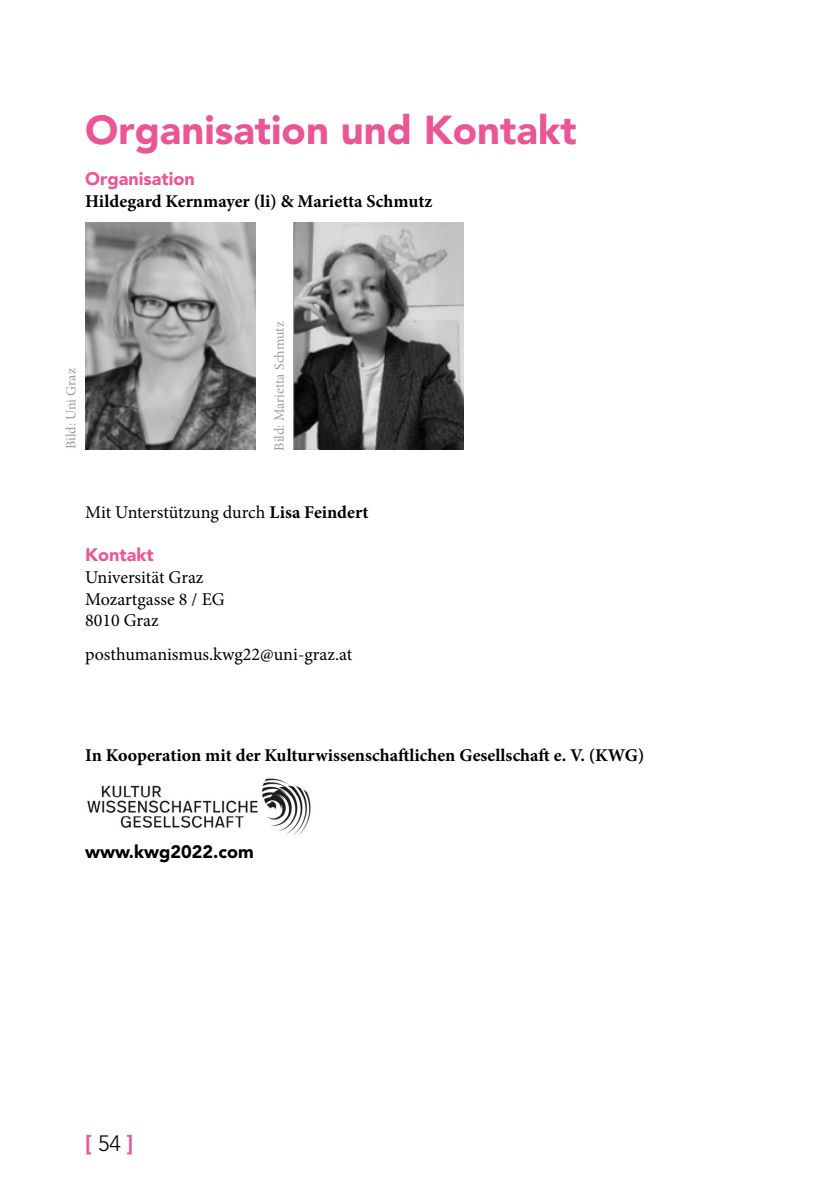
<style>
.page{position:relative;width:840px;height:1191px;background:#fff}
.page>*{position:absolute;margin:0;border:0;box-sizing:border-box;transform-origin:0 0}
.Titel_Rosa{font:900 40px "Avenir LT Std";color:#eb5596}
.t1{font:900 22px "Avenir LT Std";color:#eb5596}
.Fließtext{font:700 18px/21.6px "Minion Pro";color:#000}
.Fließtext-2{font:18px/21.6px "Minion Pro";color:#000}
.Fließtext-3{font:900 18px "Avenir LT Std";color:#000}
.t2{font:14px "Minion Pro";color:#9d9d9c}
.s1{font-family:"Avenir LT Std";font-weight:900;color:#eb5596}
.s2{font-weight:700}
.s3{font-weight:300;color:#000}
</style>
<div class="page">
<img style="left:85px;top:222px;width:170px;height:227px">
<img style="left:293px;top:222px;width:170px;height:227px">
<img style="left:87px;top:778px;width:224px;height:57px">
<p class="Titel_Rosa" style="left:85px;top:106px;width:492px">Organisation und Kontakt</p>
<p class="Fließtext" style="left:85px;top:168px;width:348px"><span class="s1">Organisation<br></span>Hildegard Kernmayer (li) &amp; Marietta Schmutz</p>
<p class="t2" style="left:61px;top:449px;width:82px;rotate:-90deg">Bild: Uni Graz</p>
<p class="t2" style="left:270px;top:450px;width:131px;rotate:-90deg">Bild: Marietta Schmutz</p>
<p class="Fließtext-2" style="left:85px;top:501px;width:285px">Mit Unterstützung durch <span class="s2">Lisa Feindert</span></p>
<p class="Fließtext-2" style="left:85px;top:545px;width:141px"><span class="s1">Kontakt<br></span>Universität Graz<br>Mozartgasse 8 / EG<br>8010 Graz</p>
<p class="Fließtext-2" style="left:85px;top:643px;width:268px">posthumanismus.kwg22@uni-graz.at</p>
<p class="Fließtext" style="left:85px;top:744px;width:560px">In Kooperation mit der Kulturwissenschaftlichen Gesellschaft e. V. (KWG)</p>
<p class="Fließtext-3" style="left:85px;top:841px;width:170px">www.kwg2022.com</p>
<p class="t1" style="left:85px;top:1130px;width:50px">[ <span class="s3">54</span> ]</p>
</div>
